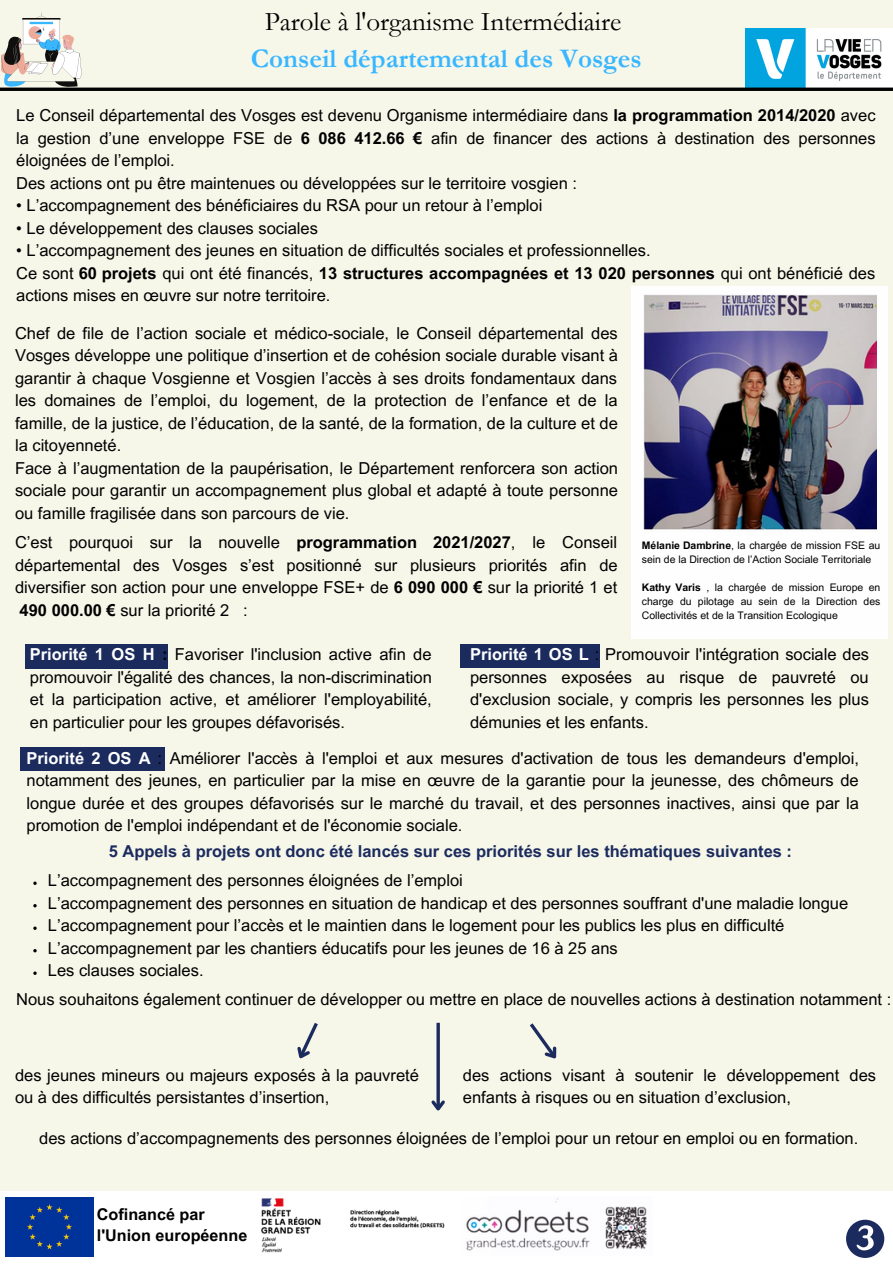
<style>
.page{position:relative;width:893px;height:1264px;background:#fff}
.page>*{position:absolute;margin:0;border:0;box-sizing:border-box;transform-origin:0 0}
.t1{font:27px "Garamond";color:#000}
.t2{font:700 27px "Garamond";color:#38b6ff}
.t3{font:16.5px/22.5px "Arial MT Pro";color:#000;text-align:justify}
.t4{font:700 16.5px "Arial MT Pro";color:#1b2b5e}
.t5{font:700 16.2px "Arial MT Pro";color:#000}
.t6{font:10.5px/14px "Arial MT Pro";color:#000}
.s1{font-weight:700}
.s2{font-weight:700;color:#fff}
</style>
<div class="page">
<div style="left:0;top:0;width:892px;height:1262px;background:#f6f6e9"></div>
<div style="left:0;top:1191px;width:892px;height:71px;background:#fff"></div>
<div style="left:6px;top:1197px;width:88px;height:59px;background:#039"></div>
<img style="left:461px;top:1196px;width:191px;height:59px">
<img style="left:261px;top:1197px;width:185px;height:59px">
<img style="left:745px;top:29px;width:147px;height:59px">
<hr style="left:0;top:88px;width:892px;height:3px;background:#000">
<div style="left:631px;top:286px;width:257px;height:352px;background:#fefefe"></div>
<img style="left:643px;top:294px;width:233px;height:236px">
<div style="left:21px;top:747px;width:144px;height:23px;background:#1b2b5e"></div>
<svg style="left:297px;top:1023px;width:21px;height:36px"></svg>
<svg style="left:529px;top:1023px;width:28px;height:36px"></svg>
<svg style="left:436px;top:1022px;width:4px;height:75px"></svg>
<svg style="left:431px;top:1097px;width:14px;height:14px"></svg>
<svg style="left:846px;top:1219px;width:38px;height:38px"></svg>
<div style="left:26px;top:644px;width:142px;height:24px;background:#1b2b5e"></div>
<div style="left:461px;top:644px;width:138px;height:23px;background:#1b2b5e"></div>
<svg style="left:1px;top:12px;width:81px;height:76px"></svg>
<svg style="left:33px;top:881px;width:4px;height:4px"></svg>
<svg style="left:33px;top:904px;width:4px;height:3px"></svg>
<svg style="left:33px;top:949px;width:4px;height:3px"></svg>
<p class="t1" style="left:265px;top:7px;width:358px">Parole à l'organisme Intermédiaire</p>
<p class="t2" style="left:251px;top:44px;width:392px">Conseil départemental des Vosges</p>
<p class="t3" style="left:16px;top:106px;width:860px">Le Conseil départemental des Vosges est devenu Organisme intermédiaire dans <span class="s1">la programmation 2014/2020</span> avec la gestion d’une enveloppe FSE de <span class="s1">6 086 412.66 €</span> afin de financer des actions à destination des personnes éloignées de l’emploi.</p>
<p class="t3" style="left:16px;top:174px;width:562px">Des actions ont pu être maintenues ou développées sur le territoire vosgien :</p>
<p class="t3" style="left:16px;top:196px;width:527px">• L’accompagnement des bénéficiaires du RSA pour un retour à l’emploi</p>
<p class="t3" style="left:16px;top:219px;width:303px">• Le développement des clauses sociales</p>
<p class="t3" style="left:16px;top:241px;width:635px">• L’accompagnement des jeunes en situation de difficultés sociales et professionnelles.</p>
<p class="t3" style="left:16px;top:264px;width:860px">Ce sont <span class="s1">60 projets</span> qui ont été financés, <span class="s1">13 structures accompagnées et 13 020 personnes</span> qui ont bénéficié des actions mises en œuvre sur notre territoire.</p>
<p class="t3" style="left:15px;top:324px;width:604px">Chef de file de l’action sociale et médico-sociale, le Conseil départemental des Vosges développe une politique d’insertion et de cohésion sociale durable visant à garantir à chaque Vosgienne et Vosgien l’accès à ses droits fondamentaux dans les domaines de l’emploi, du logement, de la protection de l’enfance et de la famille, de la justice, de l’éducation, de la santé, de la formation, de la culture et de la citoyenneté.</p>
<p class="t3" style="left:15px;top:459px;width:604px">Face à l’augmentation de la paupérisation, le Département renforcera son action sociale pour garantir un accompagnement plus global et adapté à toute personne ou famille fragilisée dans son parcours de vie.</p>
<p class="t3" style="left:15px;top:533px;width:604px">C’est pourquoi sur la nouvelle <span class="s1">programmation 2021/2027</span>, le Conseil départemental des Vosges s’est positionné sur plusieurs priorités afin de diversifier son action pour une enveloppe FSE+ de <span class="s1">6 090 000 €</span> sur la priorité 1 et <span class="s1">490 000.00 €</span> sur la priorité 2 :</p>
<p class="t3" style="left:30px;top:645px;width:403px"><span class="s2">Priorité 1 OS H</span> <span class="s1">:</span> Favoriser l'inclusion active afin de promouvoir l'égalité des chances, la non-discrimination et la participation active, et améliorer l'employabilité, en particulier pour les groupes défavorisés.</p>
<p class="t3" style="left:470px;top:645px;width:400px"><span class="s2">Priorité 1 OS L</span> : Promouvoir l'intégration sociale des personnes exposées au risque de pauvreté ou d'exclusion sociale, y compris les personnes les plus démunies et les enfants.</p>
<p class="t3" style="left:26px;top:749px;width:834px"><span class="s2">Priorité 2 OS A</span> : Améliorer l'accès à l'emploi et aux mesures d'activation de tous les demandeurs d'emploi, notamment des jeunes, en particulier par la mise en œuvre de la garantie pour la jeunesse, des chômeurs de longue durée et des groupes défavorisés sur le marché du travail, et des personnes inactives, ainsi que par la promotion de l'emploi indépendant et de l'économie sociale.</p>
<p class="t4" style="left:109px;top:844px;width:685px">5 Appels à projets ont donc été lancés sur ces priorités sur les thématiques suivantes :</p>
<p class="t3" style="left:48px;top:871px;width:416px">L’accompagnement des personnes éloignées de l’emploi</p>
<p class="t3" style="left:48px;top:893px;width:801px">L’accompagnement des personnes en situation de handicap et des personnes souffrant d'une maladie longue</p>
<p class="t3" style="left:48px;top:916px;width:738px">L’accompagnement pour l’accès et le maintien dans le logement pour les publics les plus en difficulté</p>
<p class="t3" style="left:48px;top:938px;width:571px">L’accompagnement par les chantiers éducatifs pour les jeunes de 16 à 25 ans</p>
<p class="t3" style="left:48px;top:961px;width:157px">Les clauses sociales.</p>
<p class="t3" style="left:16px;top:990px;width:876px">Nous souhaitons également continuer de développer ou mettre en place de nouvelles actions à destination notamment :</p>
<p class="t6" style="left:641px;top:540px;width:240px"><span class="s1">Mélanie Dambrine</span>, la chargée de mission FSE au sein de la Direction de l’Action Sociale Territoriale</p>
<p class="t6" style="left:641px;top:581px;width:240px;text-align:justify"><span class="s1">Kathy Varis</span> , la chargée de mission Europe en charge du pilotage au sein de la Direction des Collectivités et de la Transition Ecologique</p>
<p class="t3" style="left:15px;top:1065px;width:405px">des jeunes mineurs ou majeurs exposés à la pauvreté ou à des difficultés persistantes d’insertion,</p>
<p class="t3" style="left:463px;top:1065px;width:414px">des actions visant à soutenir le développement des enfants à risques ou en situation d’exclusion,</p>
<p class="t3" style="left:39px;top:1128px;width:820px">des actions d’accompagnements des personnes éloignées de l’emploi pour un retour en emploi ou en formation.</p>
<p class="t5" style="left:97px;top:1207px;width:109px">Cofinancé par</p>
<p class="t5" style="left:97px;top:1229px;width:152px">l'Union européenne</p>
</div>
